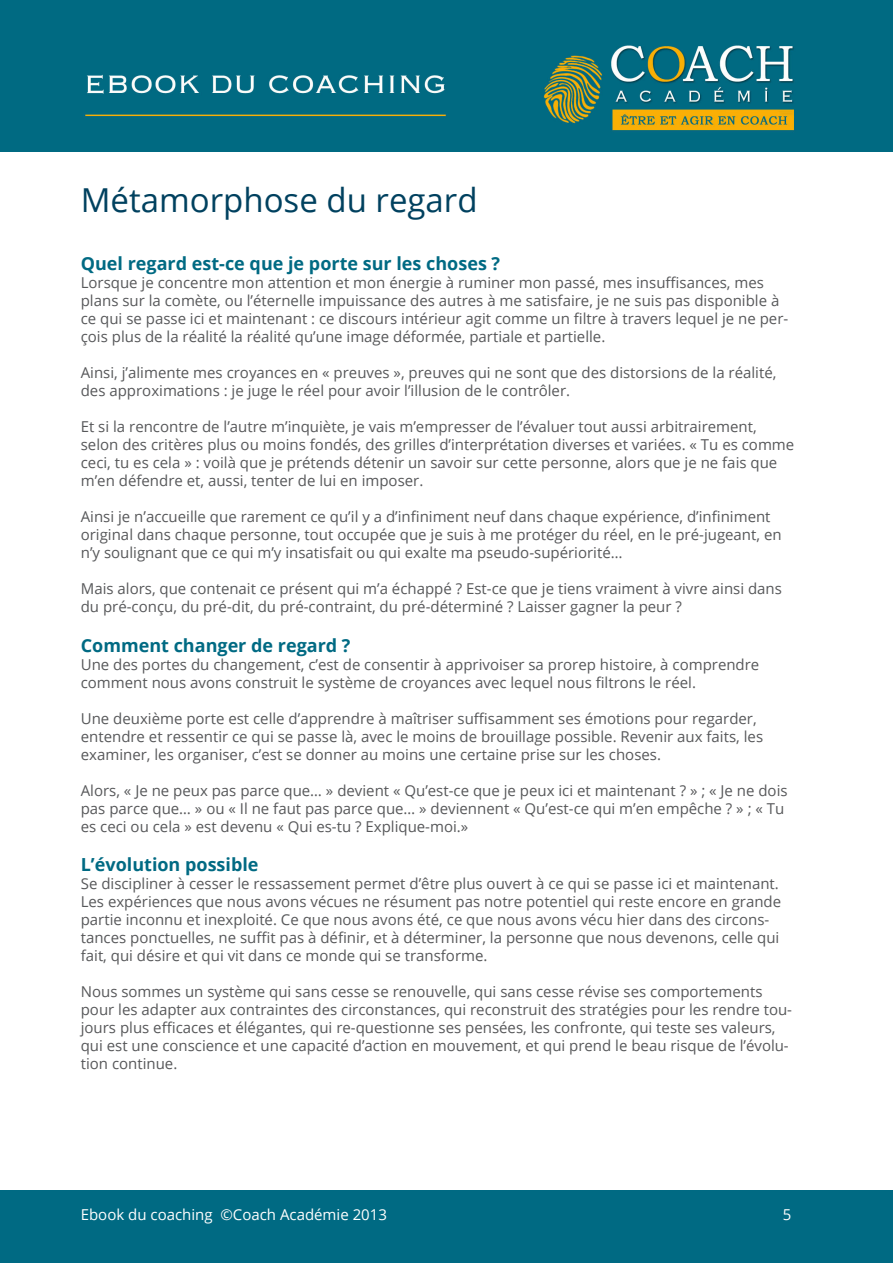
<style>
.page{position:relative;width:893px;height:1263px;background:#fff}
.page>*{position:absolute;margin:0;border:0;box-sizing:border-box;transform-origin:0 0}
.t1{font:33px "Open Sans";color:#00415f}
.t2{font:700 18px "Open Sans";color:#006a83}
.t3{font:15px/18px "Open Sans";color:#57585a}
.t4{font:15px "Open Sans";color:#fff}
</style>
<div class="page">
<img style="left:0;top:0;width:893px;height:152px">
<div style="left:0;top:1191px;width:893px;height:72px;background:#006a83"></div>
<h1 class="t1" style="left:81px;top:178px;width:398px">Métamorphose du regard</h1>
<p class="t2" style="left:81px;top:251px;width:421px">Quel regard est-ce que je porte sur les choses ?</p>
<p class="t3" style="left:81px;top:273px;width:709px">Lorsque je concentre mon attention et mon énergie à ruminer mon passé, mes insuffisances, mes plans sur la comète, ou l’éternelle impuissance des autres à me satisfaire, je ne suis pas disponible à ce qui se passe ici et maintenant : ce discours intérieur agit comme un filtre à travers lequel je ne per&shy;çois plus de la réalité la réalité qu’une image déformée, partiale et partielle.</p>
<p class="t3" style="left:81px;top:363px;width:697px">Ainsi, j’alimente mes croyances en « preuves », preuves qui ne sont que des distorsions de la réalité, des approximations : je juge le réel pour avoir l’illusion de le contrôler.</p>
<p class="t3" style="left:81px;top:417px;width:715px">Et si la rencontre de l’autre m’inquiète, je vais m’empresser de l’évaluer tout aussi arbitrairement, selon des critères plus ou moins fondés, des grilles d’interprétation diverses et variées. « Tu es comme ceci, tu es cela » : voilà que je prétends détenir un savoir sur cette personne, alors que je ne fais que m’en défendre et, aussi, tenter de lui en imposer.</p>
<p class="t3" style="left:81px;top:507px;width:702px">Ainsi je n’accueille que rarement ce qu’il y a d’infiniment neuf dans chaque expérience, d’infiniment original dans chaque personne, tout occupée que je suis à me protéger du réel, en le pré-jugeant, en n’y soulignant que ce qui m’y insatisfait ou qui exalte ma pseudo-supériorité…</p>
<p class="t3" style="left:81px;top:579px;width:703px">Mais alors, que contenait ce présent qui m’a échappé ? Est-ce que je tiens vraiment à vivre ainsi dans du pré-conçu, du pré-dit, du pré-contraint, du pré-déterminé ? Laisser gagner la peur ?</p>
<p class="t2" style="left:81px;top:632px;width:271px">Comment changer de regard ?</p>
<p class="t3" style="left:81px;top:655px;width:680px">Une des portes du changement, c’est de consentir à apprivoiser sa prorep histoire, à comprendre comment nous avons construit le système de croyances avec lequel nous filtrons le réel.</p>
<p class="t3" style="left:81px;top:709px;width:684px">Une deuxième porte est celle d’apprendre à maîtriser suffisamment ses émotions pour regarder, entendre et ressentir ce qui se passe là, avec le moins de brouillage possible. Revenir aux faits, les examiner, les organiser, c’est se donner au moins une certaine prise sur les choses.</p>
<p class="t3" style="left:81px;top:781px;width:708px">Alors, « Je ne peux pas parce que… » devient « Qu’est-ce que je peux ici et maintenant ? » ; « Je ne dois pas parce que… » ou « Il ne faut pas parce que… » deviennent « Qu’est-ce qui m’en empêche ? » ; « Tu es ceci ou cela » est devenu « Qui es-tu ? Explique-moi.»</p>
<p class="t2" style="left:81px;top:852px;width:179px">L’évolution possible</p>
<p class="t3" style="left:81px;top:874px;width:702px">Se discipliner à cesser le ressassement permet d’être plus ouvert à ce qui se passe ici et maintenant.<br>Les expériences que nous avons vécues ne résument pas notre potentiel qui reste encore en grande partie inconnu et inexploité. Ce que nous avons été, ce que nous avons vécu hier dans des circons&shy;tances ponctuelles, ne suffit pas à définir, et à déterminer, la personne que nous devenons, celle qui fait, qui désire et qui vit dans ce monde qui se transforme.</p>
<p class="t3" style="left:81px;top:982px;width:713px">Nous sommes un système qui sans cesse se renouvelle, qui sans cesse révise ses comportements pour les adapter aux contraintes des circonstances, qui reconstruit des stratégies pour les rendre tou&shy;jours plus efficaces et élégantes, qui re-questionne ses pensées, les confronte, qui teste ses valeurs, qui est une conscience et une capacité d’action en mouvement, et qui prend le beau risque de l’évolu&shy;tion continue.</p>
<p class="t4" style="left:81px;top:1204px;width:308px">Ebook du coaching ©Coach Académie 2013</p>
<p class="t4" style="left:783px;top:1204px;width:10px">5</p>
</div>
